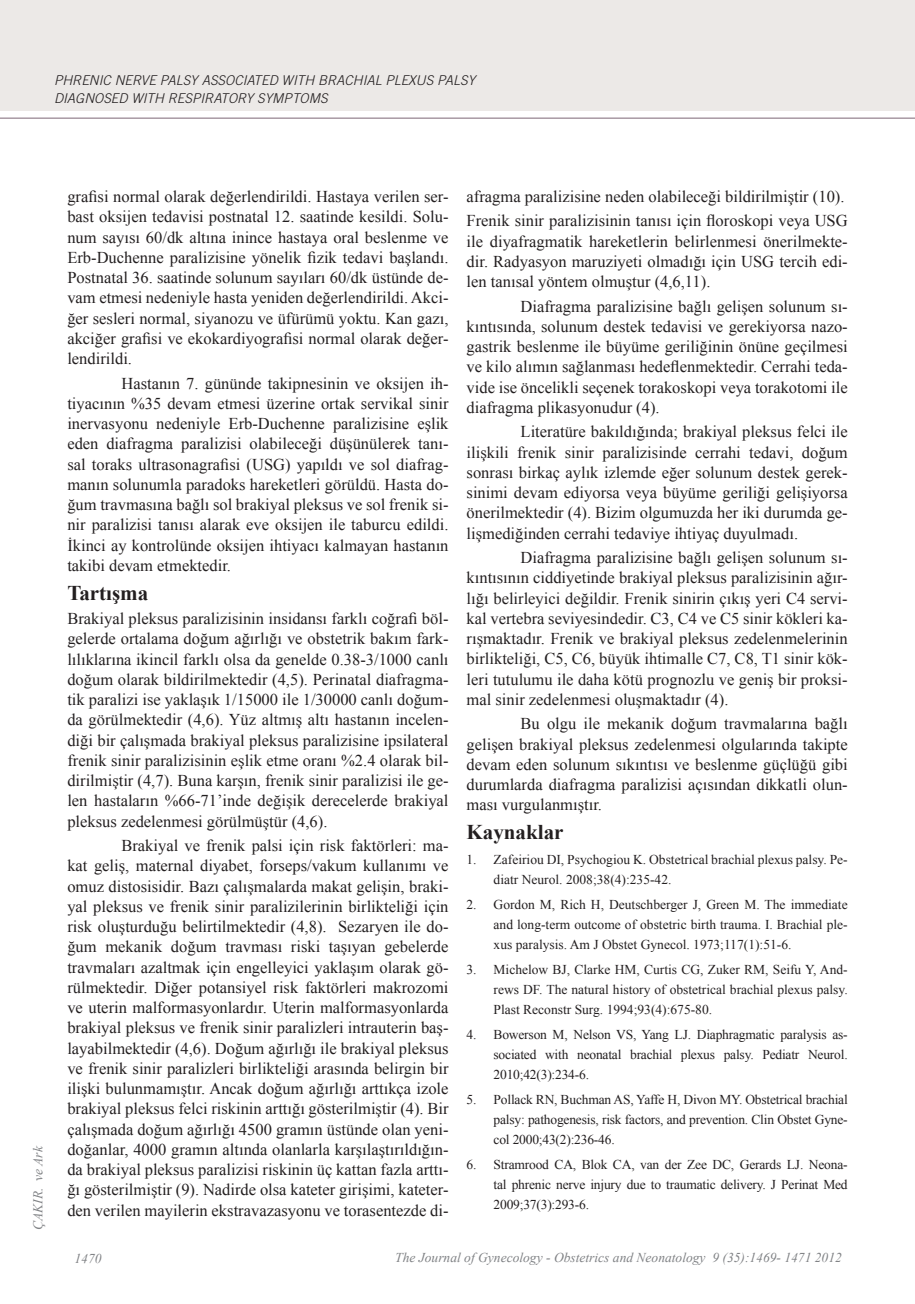
<style>
.page{position:relative;width:915px;height:1304px;background:#fff}
.page>*{position:absolute;margin:0;border:0;box-sizing:border-box;transform-origin:0 0}
.t1{font:700 21px "Times New Roman";color:#231f20}
.t2{font:16.5px/20.2px "Times New Roman";color:#231f20;text-align:justify}
.t3{font:13.5px/20.2px "Times New Roman";color:#231f20;text-align:justify}
.t4{font:italic 300 13.5px/18px "Trade Gothic LT Std";color:#231f20}
.t5{font:italic 13.5px "Times New Roman";color:#808285}
</style>
<div class="page">
<div style="left:0;top:0;width:914px;height:110px;background:#ece9e7"></div>
<hr style="left:0;top:117px;width:914px;height:2px;background:#a899a3">
<p class="t4" style="left:54px;top:71px;width:422px">PHRENIC NERVE PALSY ASSOCIATED WITH BRACHIAL PLEXUS PALSY<br>DIAGNOSED WITH RESPIRATORY SYMPTOMS</p>
<p class="t5" style="left:29px;top:1230px;width:86px;rotate:-90deg">ÇAKIR. ve Ark</p>
<p class="t2" style="left:67px;top:186px;width:382px">grafisi normal olarak değerlendirildi. Hastaya verilen ser&shy;bast oksijen tedavisi postnatal 12. saatinde kesildi. Solu&shy;num sayısı 60/dk altına inince hastaya oral beslenme ve Erb-Duchenne paralizisine yönelik fizik tedavi başlandı.<br>Postnatal 36. saatinde solunum sayıları 60/dk üstünde de&shy;vam etmesi nedeniyle hasta yeniden değerlendirildi. Akci&shy;ğer sesleri normal, siyanozu ve üfürümü yoktu. Kan gazı, akciğer grafisi ve ekokardiyografisi normal olarak değer&shy;lendirildi.</p>
<p class="t2" style="left:67px;top:373px;width:382px;text-indent:54px">Hastanın 7. gününde takipnesinin ve oksijen ih&shy;tiyacının %35 devam etmesi üzerine ortak servikal sinir inervasyonu nedeniyle Erb-Duchenne paralizisine eşlik eden diafragma paralizisi olabileceği düşünülerek tanı&shy;sal toraks ultrasonagrafisi (USG) yapıldı ve sol diafrag&shy;manın solunumla paradoks hareketleri görüldü. Hasta do&shy;ğum travmasına bağlı sol brakiyal pleksus ve sol frenik si&shy;nir paralizisi tanısı alarak eve oksijen ile taburcu edildi.<br>İkinci ay kontrolünde oksijen ihtiyacı kalmayan hastanın takibi devam etmektedir.</p>
<p class="t1" style="left:67px;top:578px;width:82px">Tartışma</p>
<p class="t2" style="left:67px;top:608px;width:382px">Brakiyal pleksus paralizisinin insidansı farklı coğrafi böl&shy;gelerde ortalama doğum ağırlığı ve obstetrik bakım fark&shy;lılıklarına ikincil farklı olsa da genelde 0.38-3/1000 canlı doğum olarak bildirilmektedir (4,5). Perinatal diafragma&shy;tik paralizi ise yaklaşık 1/15000 ile 1/30000 canlı doğum&shy;da görülmektedir (4,6). Yüz altmış altı hastanın incelen&shy;diği bir çalışmada brakiyal pleksus paralizisine ipsilateral frenik sinir paralizisinin eşlik etme oranı %2.4 olarak bil&shy;dirilmiştir (4,7). Buna karşın, frenik sinir paralizisi ile ge&shy;len hastaların %66-71’inde değişik derecelerde brakiyal pleksus zedelenmesi görülmüştür (4,6).</p>
<p class="t2" style="left:67px;top:835px;width:382px;text-indent:54px">Brakiyal ve frenik palsi için risk faktörleri: ma&shy;kat geliş, maternal diyabet, forseps/vakum kullanımı ve omuz distosisidir. Bazı çalışmalarda makat gelişin, braki&shy;yal pleksus ve frenik sinir paralizilerinin birlikteliği için risk oluşturduğu belirtilmektedir (4,8). Sezaryen ile do&shy;ğum mekanik doğum travması riski taşıyan gebelerde travmaları azaltmak için engelleyici yaklaşım olarak gö&shy;rülmektedir. Diğer potansiyel risk faktörleri makrozomi ve uterin malformasyonlardır. Uterin malformasyonlarda brakiyal pleksus ve frenik sinir paralizleri intrauterin baş&shy;layabilmektedir (4,6). Doğum ağırlığı ile brakiyal pleksus ve frenik sinir paralizleri birlikteliği arasında belirgin bir ilişki bulunmamıştır. Ancak doğum ağırlığı arttıkça izole brakiyal pleksus felci riskinin arttığı gösterilmiştir (4). Bir çalışmada doğum ağırlığı 4500 gramın üstünde olan yeni&shy;doğanlar, 4000 gramın altında olanlarla karşılaştırıldığın&shy;da brakiyal pleksus paralizisi riskinin üç kattan fazla arttı&shy;ğı gösterilmiştir (9). Nadirde olsa kateter girişimi, kateter&shy;den verilen mayilerin ekstravazasyonu ve torasentezde di-</p>
<p class="t2" style="left:466px;top:184px;width:382px;line-height:24.5px">afragma paralizisine neden olabileceği bildirilmiştir (10).<br>Frenik sinir paralizisinin tanısı için floroskopi veya USG</p>
<p class="t2" style="left:466px;top:231px;width:382px">ile diyafragmatik hareketlerin belirlenmesi önerilmekte&shy;dir. Radyasyon maruziyeti olmadığı için USG tercih edi&shy;len tanısal yöntem olmuştur (4,6,11).</p>
<p class="t2" style="left:466px;top:296px;width:382px;text-indent:54px">Diafragma paralizisine bağlı gelişen solunum sı&shy;kıntısında, solunum destek tedavisi ve gerekiyorsa nazo&shy;gastrik beslenme ile büyüme geriliğinin önüne geçilmesi ve kilo alımın sağlanması hedeflenmektedir. Cerrahi teda&shy;vide ise öncelikli seçenek torakoskopi veya torakotomi ile diafragma plikasyonudur (4).</p>
<p class="t2" style="left:466px;top:422px;width:382px;text-indent:54px">Literatüre bakıldığında; brakiyal pleksus felci ile ilişkili frenik sinir paralizisinde cerrahi tedavi, doğum sonrası birkaç aylık izlemde eğer solunum destek gerek&shy;sinimi devam ediyorsa veya büyüme geriliği gelişiyorsa önerilmektedir (4). Bizim olgumuzda her iki durumda ge&shy;lişmediğinden cerrahi tedaviye ihtiyaç duyulmadı.</p>
<p class="t2" style="left:466px;top:547px;width:382px;text-indent:54px">Diafragma paralizisine bağlı gelişen solunum sı&shy;kıntısının ciddiyetinde brakiyal pleksus paralizisinin ağır&shy;lığı belirleyici değildir. Frenik sinirin çıkış yeri C4 servi&shy;kal vertebra seviyesindedir. C3, C4 ve C5 sinir kökleri ka&shy;rışmaktadır. Frenik ve brakiyal pleksus zedelenmelerinin birlikteliği, C5, C6, büyük ihtimalle C7, C8, T1 sinir kök&shy;leri tutulumu ile daha kötü prognozlu ve geniş bir proksi&shy;mal sinir zedelenmesi oluşmaktadır (4).</p>
<p class="t2" style="left:466px;top:713px;width:382px;text-indent:54px">Bu olgu ile mekanik doğum travmalarına bağlı gelişen brakiyal pleksus zedelenmesi olgularında takipte devam eden solunum sıkıntısı ve beslenme güçlüğü gibi durumlarda diafragma paralizisi açısından dikkatli olun&shy;ması vurgulanmıştır.</p>
<p class="t1" style="left:466px;top:818px;width:98px">Kaynaklar</p>
<p class="t3" style="left:493px;top:849px;width:355px;text-indent:-27px">1. Zafeiriou DI, Psychogiou K. Obstetrical brachial plexus palsy. Pe&shy;diatr Neurol. 2008;38(4):235-42.</p>
<p class="t3" style="left:493px;top:894px;width:355px;text-indent:-27px">2. Gordon M, Rich H, Deutschberger J, Green M. The immediate and long-term outcome of obstetric birth trauma. I. Brachial ple&shy;xus paralysis. Am J Obstet Gynecol. 1973;117(1):51-6.</p>
<p class="t3" style="left:493px;top:959px;width:355px;text-indent:-27px">3. Michelow BJ, Clarke HM, Curtis CG, Zuker RM, Seifu Y, And&shy;rews DF. The natural history of obstetrical brachial plexus palsy.<br>Plast Reconstr Surg. 1994;93(4):675-80.</p>
<p class="t3" style="left:493px;top:1024px;width:355px;text-indent:-27px">4. Bowerson M, Nelson VS, Yang LJ. Diaphragmatic paralysis as&shy;sociated with neonatal brachial plexus palsy. Pediatr Neurol.<br>2010;42(3):234-6.</p>
<p class="t3" style="left:493px;top:1089px;width:355px;text-indent:-27px">5. Pollack RN, Buchman AS, Yaffe H, Divon MY. Obstetrical brachial palsy: pathogenesis, risk factors, and prevention. Clin Obstet Gyne&shy;col 2000;43(2):236-46.</p>
<p class="t3" style="left:493px;top:1154px;width:355px;text-indent:-27px">6. Stramrood CA, Blok CA, van der Zee DC, Gerards LJ. Neona&shy;tal phrenic nerve injury due to traumatic delivery. J Perinat Med 2009;37(3):293-6.</p>
<p class="t5" style="left:74px;top:1249px;width:29px">1470</p>
<p class="t5" style="left:395px;top:1248px;width:448px">The Journal of Gynecology - Obstetrics and Neonatology 9 (35):1469- 1471 2012</p>
</div>
